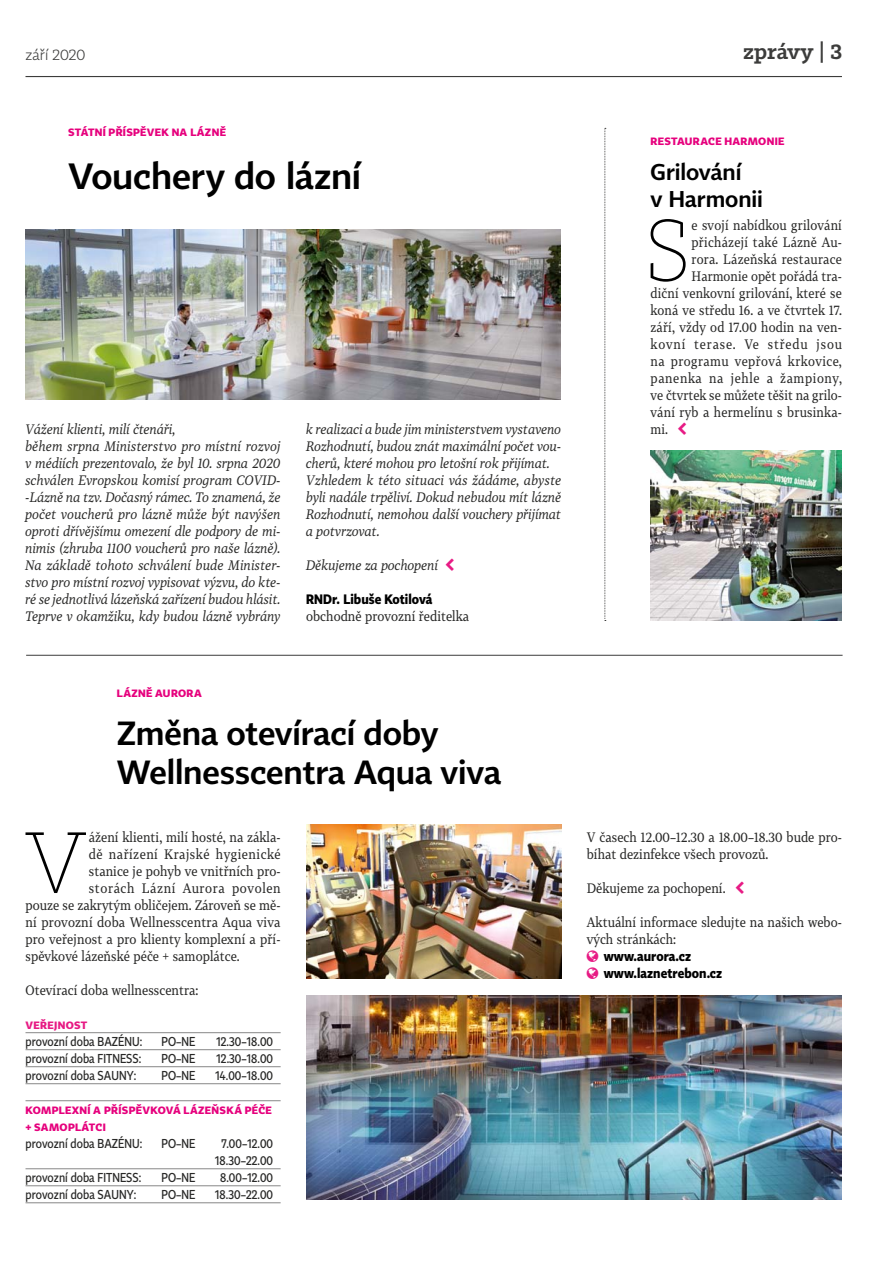
<style>
.page{position:relative;width:893px;height:1263px;background:#fff}
.page>*{position:absolute;margin:0;border:0;box-sizing:border-box;transform-origin:0 0}
.t1{font:100 85.35px "Tabac Slab";color:#000;scale:.9 1}
.t2{font:100 85.35px "Tabac Slab";color:#000;scale:.89 1}
.t3{font:300 36px "Tabac Sans";letter-spacing:-.005em;color:#000}
.t4{font:300 33px/39px "Tabac Sans";letter-spacing:-.005em;color:#000}
.t5{font:300 22.5px/27px "Tabac Sans";letter-spacing:-.005em;color:#000}
.t6{font:300 21px "Tabac Slab";color:#3c3c3b}
.t7{font:300 15px "Tabac Sans";color:#3c3c3b}
.t8{font:italic 13.5px/17px "Tabac G3";letter-spacing:.005em;color:#282827;scale:.9 1}
.t9{font:13.5px/17px "Tabac G3";letter-spacing:.005em;color:#282827;scale:.9 1}
.t10{font:13.5px "Tabac G3";letter-spacing:.005em;color:#282827;scale:.89 1}
.t11{font:700 13.5px/17px "Tabac Sans";letter-spacing:.005em;color:#000;scale:.9 1}
.t12{font:13.5px "Tabac G3";letter-spacing:.04em;color:#282827;scale:.9 1}
.t13{font:13.5px "Tabac G3";letter-spacing:.035em;color:#282827;scale:.89 1}
.t14{font:13.5px "Tabac G3";letter-spacing:.05em;color:#282827;scale:.9 1}
.t15{font:13.5px "Tabac G3";letter-spacing:.07em;color:#282827;scale:.89 1}
.t16{font:13.5px "Tabac G3";letter-spacing:.05em;color:#282827;scale:.89 1}
.t17{font:500 12.75px/17px "Tabac Sans";letter-spacing:.005em;color:#282827;text-align:center;scale:.84 1}
.t18{font:700 10.5px/17px "Tabac Sans";letter-spacing:.03em;color:#e6007d}
.t19{font:700 10.5px "Tabac Sans";color:#e71a84}
</style>
<div class="page">
<hr style="left:26px;top:76px;width:816px;height:1px;background:#3c3c3b">
<img style="left:26px;top:230px;width:535px;height:170px">
<hr style="left:26px;top:655px;width:817px;height:1px;background:#3c3c3b">
<hr style="left:26px;top:1032px;width:255px;height:1px;background:#878787">
<hr style="left:26px;top:1049px;width:255px;height:1px;background:#878787">
<hr style="left:26px;top:1066px;width:255px;height:1px;background:#878787">
<hr style="left:26px;top:1083px;width:255px;height:1px;background:#878787">
<hr style="left:26px;top:1100px;width:255px;height:1px;background:#878787">
<hr style="left:26px;top:1168px;width:255px;height:1px;background:#878787">
<hr style="left:26px;top:1185px;width:255px;height:1px;background:#878787">
<hr style="left:26px;top:1202px;width:255px;height:1px;background:#878787">
<img style="left:306px;top:995px;width:536px;height:204px">
<img style="left:307px;top:825px;width:255px;height:153px">
<svg style="left:604px;top:128px;width:2px;height:493px"></svg>
<img style="left:651px;top:451px;width:191px;height:170px">
<p class="t7" style="left:26px;top:45px;width:61px">září 2020</p>
<h3 class="t6" style="left:743px;top:39px;width:100px">zprávy | 3</h3>
<p class="t18" style="left:68px;top:124px;width:159px">STÁTNÍ PŘÍSPĚVEK NA LÁZNĚ</p>
<h2 class="t3" style="left:68px;top:155px;width:295px">Vouchery do lázní</h2>
<p class="t8" style="left:26px;top:420px;width:285px">Vážení klienti, milí čtenáři,<br>během srpna Ministerstvo pro místní rozvoj v médiích prezentovalo, že byl 10. srpna 2020 schválen Evropskou komisí program COVID--Lázně na tzv. Dočasný rámec. To znamená, že počet voucherů pro lázně může být navýšen oproti dřívějšímu omezení dle podpory de mi&shy;nimis (zhruba 1100 voucherů pro naše lázně).<br>Na základě tohoto schválení bude Minister&shy;stvo pro místní rozvoj vypisovat výzvu, do kte&shy;ré se jednotlivá lázeňská zařízení budou hlásit.<br>Teprve v okamžiku, kdy budou lázně vybrány</p>
<p class="t8" style="left:306px;top:420px;width:285px">k realizaci a bude jim ministerstvem vystaveno Rozhodnutí, budou znát maximální počet vou&shy;cherů, které mohou pro letošní rok přijímat.<br>Vzhledem k této situaci vás žádáme, abyste byli nadále trpěliví. Dokud nebudou mít lázně Rozhodnutí, nemohou další vouchery přijímat a potvrzovat.</p>
<p class="t8" style="left:306px;top:556px;width:148px">Děkujeme za pochopení</p>
<p class="t11" style="left:306px;top:590px;width:11px">RND</p>
<p class="t11" style="left:332px;top:590px;width:113px">R. LIBUŠE KOTILOVÁ</p>
<p class="t9" style="left:306px;top:607px;width:183px">obchodně provozní ředitelka</p>
<p class="t18" style="left:117px;top:685px;width:86px">LÁZNĚ AURORA</p>
<h3 class="t4" style="left:117px;top:714px;width:386px">Změna otevírací doby<br>Wellnesscentra Aqua viva</h3>
<h1 class="t1" style="left:25px;top:811px;width:71px">V</h1>
<p class="t9" style="left:89px;top:828px;width:215px">ážení klienti, milí hosté, na zákla-</p>
<p class="t12" style="left:89px;top:845px;width:215px">dě nařízení Krajské hygienické</p>
<p class="t9" style="left:89px;top:862px;width:215px">stanice je pohyb ve vnitřních pro-</p>
<p class="t14" style="left:89px;top:879px;width:215px">storách Lázní Aurora povolen</p>
<p class="t9" style="left:26px;top:896px;width:285px">pouze se zakrytým obličejem. Zároveň se mě-</p>
<p class="t9" style="left:26px;top:913px;width:285px">ní provozní doba Wellnesscentra Aqua viva</p>
<p class="t9" style="left:26px;top:930px;width:285px">pro veřejnost a pro klienty komplexní a pří-</p>
<p class="t9" style="left:26px;top:947px;width:239px">spěvkové lázeňské péče + samoplátce.</p>
<p class="t9" style="left:26px;top:981px;width:194px">Otevírací doba wellnesscentra:</p>
<p class="t19" style="left:26px;top:1019px;width:9px">VEŘE</p>
<p class="t19" style="left:54px;top:1019px;width:12px">JNOST</p>
<p class="t17" style="left:26px;top:1033px;width:141px">provozní doba BAZÉNU:</p>
<p class="t17" style="left:162px;top:1033px;width:42px">PO–NE</p>
<p class="t17" style="left:217px;top:1033px;width:69px">12.30–18.00</p>
<p class="t17" style="left:26px;top:1050px;width:139px">provozní doba FITNESS:</p>
<p class="t17" style="left:162px;top:1050px;width:42px">PO–NE</p>
<p class="t17" style="left:217px;top:1050px;width:69px">12.30–18.00</p>
<p class="t17" style="left:26px;top:1067px;width:133px">provozní doba SAUNY:</p>
<p class="t17" style="left:162px;top:1067px;width:42px">PO–NE</p>
<p class="t17" style="left:215px;top:1067px;width:70px">14.00–18.00</p>
<p class="t18" style="left:26px;top:1102px;width:248px">KOMPLEXNÍ A PŘÍSPĚVKOVÁ LÁZEŇSKÁ PÉČE + SAMOPLÁTCI</p>
<p class="t17" style="left:26px;top:1135px;width:141px">provozní doba BAZÉNU:</p>
<p class="t17" style="left:162px;top:1135px;width:42px">PO–NE</p>
<p class="t17" style="left:215px;top:1135px;width:70px">7.00–12.00<br>18.30–22.00</p>
<p class="t17" style="left:26px;top:1169px;width:139px">provozní doba FITNESS:</p>
<p class="t17" style="left:162px;top:1169px;width:42px">PO–NE</p>
<p class="t17" style="left:220px;top:1169px;width:65px">8.00–12.00</p>
<p class="t17" style="left:26px;top:1186px;width:133px">provozní doba SAUNY:</p>
<p class="t17" style="left:162px;top:1186px;width:42px">PO–NE</p>
<p class="t17" style="left:215px;top:1186px;width:70px">18.30–22.00</p>
<p class="t18" style="left:651px;top:132px;width:135px">RESTAURACE HARMONIE</p>
<h3 class="t5" style="left:651px;top:159px;width:114px">Grilování<br>v Harmonii</h3>
<h1 class="t2" style="left:646px;top:199px;width:50px">S</h1>
<p class="t10" style="left:691px;top:216px;width:170px">e svojí nabídkou grilování</p>
<p class="t10" style="left:691px;top:233px;width:170px">přicházejí také Lázně Au-</p>
<p class="t10" style="left:691px;top:250px;width:170px">rora. Lázeňská restaurace</p>
<p class="t10" style="left:691px;top:267px;width:170px">Harmonie opět pořádá tra-</p>
<p class="t10" style="left:651px;top:284px;width:216px">diční venkovní grilování, které se</p>
<p class="t10" style="left:651px;top:301px;width:216px">koná ve středu 16. a ve čtvrtek 17.</p>
<p class="t10" style="left:651px;top:318px;width:216px">září, vždy od 17.00 hodin na ven-</p>
<p class="t15" style="left:651px;top:335px;width:216px">kovní terase. Ve středu jsou</p>
<p class="t13" style="left:651px;top:352px;width:216px">na programu vepřová krkovice,</p>
<p class="t16" style="left:651px;top:369px;width:217px">panenka na jehle a žampiony,</p>
<p class="t10" style="left:651px;top:386px;width:217px">ve čtvrtek se můžete těšit na grilo-</p>
<p class="t10" style="left:651px;top:403px;width:217px">vání ryb a hermelínu s brusinka-</p>
<p class="t10" style="left:651px;top:420px;width:21px">mi.</p>
<p class="t9" style="left:587px;top:828px;width:285px">V časech 12.00–12.30 a 18.00–18.30 bude pro&shy;bíhat dezinfekce všech provozů.</p>
<p class="t9" style="left:587px;top:879px;width:156px">Děkujeme za pochopení.</p>
<p class="t9" style="left:587px;top:913px;width:285px">Aktuální informace sledujte na našich webo&shy;vých stránkách:</p>
<p class="t11" style="left:604px;top:948px;width:133px">WWW.AURORA.CZ<br>WWW.LAZNETREBON.CZ</p>
</div>
